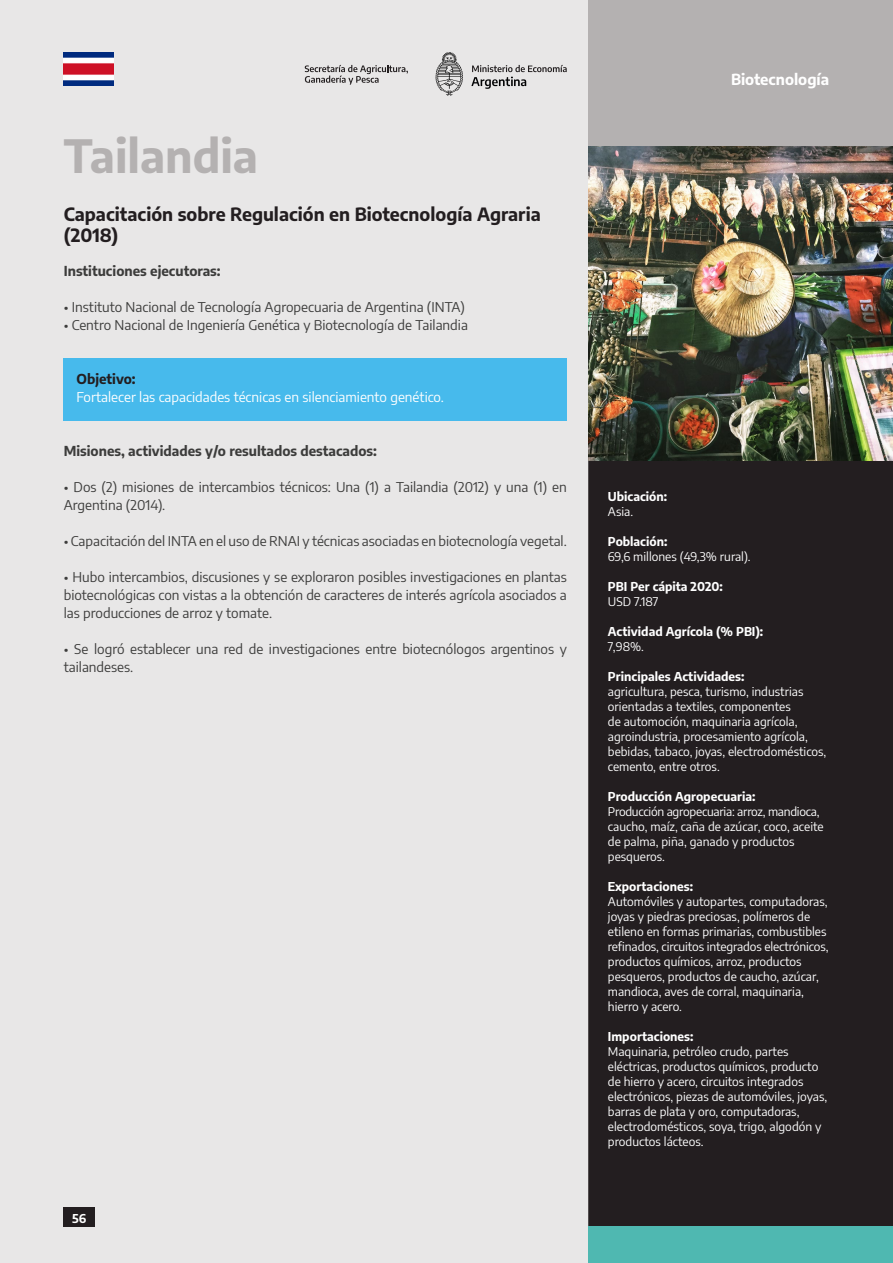
<style>
.page{position:relative;width:893px;height:1263px;background:#e8e7e7}
.page>*{position:absolute;margin:0;border:0;box-sizing:border-box;transform-origin:0 0}
.t1{font:700 45px "Encode Sans";color:#b4b1b1}
.t2{font:700 18px/21px "Encode Sans";color:#231e20}
.t3{font:700 15px "Encode Sans";color:#fff}
.t4{font:13.5px/18px "Encode Sans";color:#3c3c3b}
.t5{font:700 13.5px "Encode Sans";color:#3c3c3b}
.t6{font:13.5px "Encode Sans";color:#fff}
.t7{font:700 13.5px "Encode Sans";color:#231e20}
.t8{font:12px/15px "Encode Sans";color:#fff}
.t9{font:700 12px "Encode Sans";color:#fff}
</style>
<div class="page">
<div style="left:64px;top:1208px;width:31px;height:19px;background:#231e20"></div>
<svg style="left:436px;top:52px;width:27px;height:44px"></svg>
<svg style="left:305px;top:65px;width:103px;height:20px"></svg>
<svg style="left:471px;top:65px;width:96px;height:24px"></svg>
<div style="left:64px;top:358px;width:503px;height:63px;background:#47baec"></div>
<img style="left:64px;top:53px;width:49px;height:32px">
<div style="left:588px;top:0;width:305px;height:147px;background:#b4b1b1"></div>
<div style="left:588px;top:460px;width:305px;height:767px;background:#231e20"></div>
<img style="left:588px;top:146px;width:305px;height:314px">
<div style="left:588px;top:1227px;width:305px;height:36px;background:#4fb8b1"></div>
<h1 class="t1" style="left:64px;top:123px;width:196px">Tailandia</h1>
<h2 class="t2" style="left:64px;top:202px;width:478px">Capacitación sobre Regulación en Biotecnología Agraria (2018)</h2>
<p class="t5" style="left:64px;top:261px;width:158px">Instituciones ejecutoras:</p>
<p class="t4" style="left:64px;top:298px;width:403px">• Instituto Nacional de Tecnología Agropecuaria de Argentina (INTA)</p>
<p class="t4" style="left:64px;top:316px;width:406px">• Centro Nacional de Ingeniería Genética y Biotecnología de Tailandia</p>
<p class="t7" style="left:77px;top:369px;width:61px">Objetivo:</p>
<p class="t6" style="left:77px;top:388px;width:369px">Fortalecer las capacidades técnicas en silenciamiento genético.</p>
<p class="t5" style="left:64px;top:441px;width:315px">Misiones, actividades y/o resultados destacados:</p>
<p class="t4" style="left:64px;top:478px;width:505px">• Dos (2) misiones de intercambios técnicos: Una (1) a Tailandia (2012) y una (1) en<br>Argentina (2014).</p>
<p class="t4" style="left:64px;top:532px;width:505px">• Capacitación del INTA en el uso de RNAI y técnicas asociadas en biotecnología vegetal.</p>
<p class="t4" style="left:64px;top:568px;width:505px;text-align:justify">• Hubo intercambios, discusiones y se exploraron posibles investigaciones en plantas biotecnológicas con vistas a la obtención de caracteres de interés agrícola asociados a las producciones de arroz y tomate.</p>
<p class="t4" style="left:64px;top:640px;width:505px">• Se logró establecer una red de investigaciones entre biotecnólogos argentinos y tailandeses.</p>
<p class="t9" style="left:72px;top:1209px;width:16px">56</p>
<p class="t3" style="left:731px;top:68px;width:100px">Biotecnología</p>
<p class="t9" style="left:608px;top:487px;width:61px">Ubicación:</p>
<p class="t8" style="left:608px;top:503px;width:27px">Asia.</p>
<p class="t9" style="left:608px;top:532px;width:61px">Población:</p>
<p class="t8" style="left:608px;top:548px;width:144px">69,6 millones (49,3% rural).</p>
<p class="t9" style="left:608px;top:577px;width:116px">PBI Per cápita 2020:</p>
<p class="t8" style="left:608px;top:593px;width:52px">USD 7.187</p>
<p class="t9" style="left:608px;top:622px;width:157px">Actividad Agrícola (% PBI):</p>
<p class="t8" style="left:608px;top:638px;width:38px">7,98%.</p>
<p class="t9" style="left:608px;top:667px;width:138px">Principales Actividades:</p>
<p class="t8" style="left:608px;top:683px;width:220px">agricultura, pesca, turismo, industrias orientadas a textiles, componentes<br>de automoción, maquinaria agrícola, agroindustria, procesamiento agrícola, bebidas, tabaco, joyas, electrodomésticos, cemento, entre otros.</p>
<p class="t9" style="left:608px;top:787px;width:149px">Producción Agropecuaria:</p>
<p class="t8" style="left:608px;top:803px;width:217px">Producción agropecuaria: arroz, mandioca, caucho, maíz, caña de azúcar, coco, aceite de palma, piña, ganado y productos pesqueros.</p>
<p class="t9" style="left:608px;top:877px;width:87px">Exportaciones:</p>
<p class="t8" style="left:608px;top:893px;width:222px">Automóviles y autopartes, computadoras, joyas y piedras preciosas, polímeros de etileno en formas primarias, combustibles refinados, circuitos integrados electrónicos, productos químicos, arroz, productos pesqueros, productos de caucho, azúcar, mandioca, aves de corral, maquinaria, hierro y acero.</p>
<p class="t9" style="left:608px;top:1027px;width:87px">Importaciones:</p>
<p class="t8" style="left:608px;top:1043px;width:221px">Maquinaria, petróleo crudo, partes eléctricas, productos químicos, producto de hierro y acero, circuitos integrados electrónicos, piezas de automóviles, joyas, barras de plata y oro, computadoras, electrodomésticos, soya, trigo, algodón y productos lácteos.</p>
</div>
